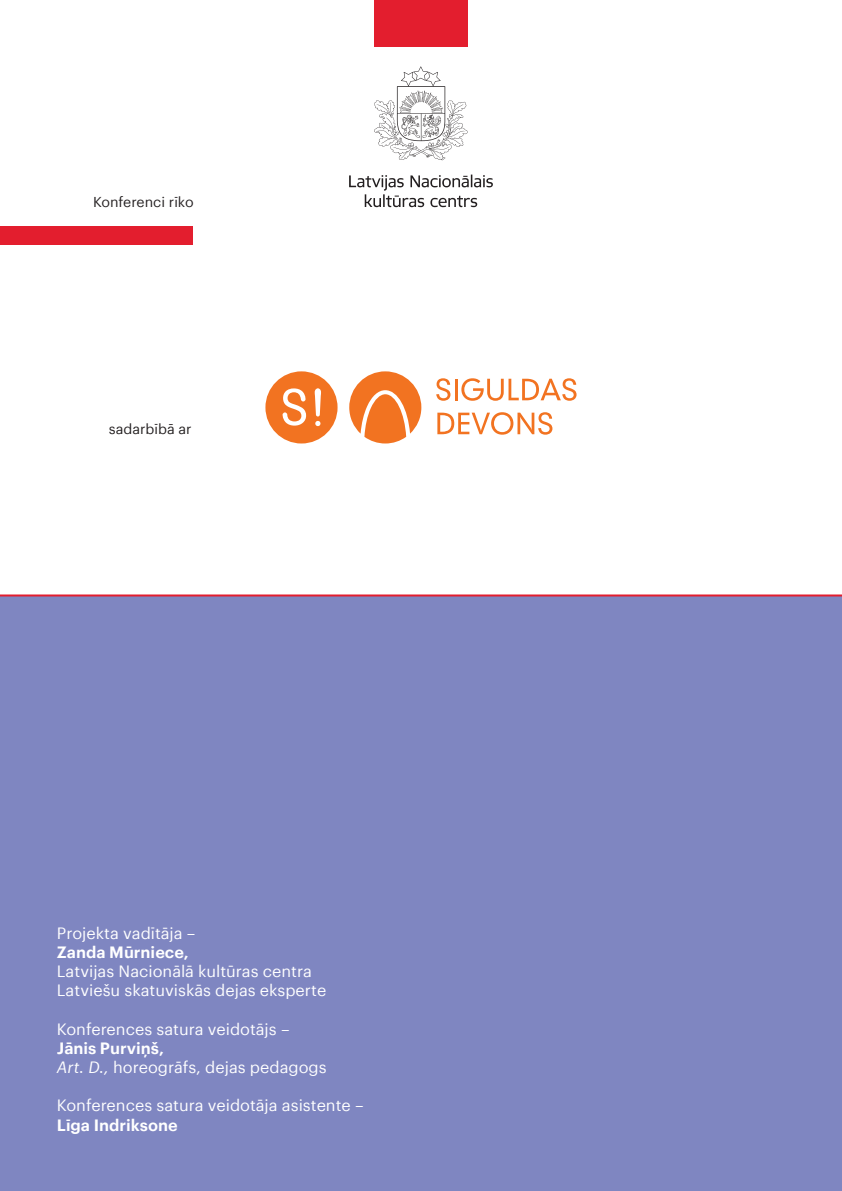
<style>
.page{position:relative;width:842px;height:1191px;background:#fff}
.page>*{position:absolute;margin:0;border:0;box-sizing:border-box;transform-origin:0 0}
.t1{font:16px/19.2px "Graphik";color:#fff}
.t2{font:600 16px "Graphik";color:#fff}
.t3{font:14px "Graphik";color:#231f20}
.s1{font-weight:600}
.s2{font-style:italic}
</style>
<div class="page">
<div style="left:0;top:596px;width:842px;height:595px;background:#7f86c1"></div>
<div style="left:0;top:226px;width:192px;height:18px;background:#e31e2e"></div>
<svg style="left:374px;top:66px;width:94px;height:94px"></svg>
<svg style="left:349px;top:175px;width:144px;height:32px"></svg>
<div style="left:374px;top:0;width:93px;height:47px;background:#e31e2e"></div>
<svg style="left:436px;top:378px;width:14px;height:23px"></svg>
<hr style="left:455px;top:379px;width:3px;height:21px;background:#f27321">
<svg style="left:461px;top:378px;width:115px;height:23px"></svg>
<svg style="left:437px;top:412px;width:115px;height:23px"></svg>
<svg style="left:265px;top:371px;width:73px;height:72px"></svg>
<svg style="left:349px;top:371px;width:72px;height:72px"></svg>
<hr style="left:0;top:594px;width:842px;height:2px;background:#e31e2e">
<p class="t3" style="left:93px;top:191px;width:102px">Konferenci rīko</p>
<p class="t3" style="left:109px;top:418px;width:84px">sadarbībā ar</p>
<p class="t1" style="left:57px;top:921px;width:140px">Projekta vadītāja –</p>
<p class="t2" style="left:57px;top:939px;width:133px">Zanda Mūrniece,</p>
<p class="t1" style="left:57px;top:960px;width:271px">Latvijas Nacionālā kultūras centra<br>Latviešu skatuviskās dejas eksperte</p>
<p class="t1" style="left:57px;top:1017px;width:234px">Konferences satura veidotājs –</p>
<p class="t1" style="left:57px;top:1037px;width:271px"><span class="s1">Jānis Purviņš,<br></span><span class="s2">Art. D.,</span> horeogrāfs, dejas pedagogs</p>
<p class="t1" style="left:57px;top:1094px;width:308px">Konferences satura veidotāja asistente –</p>
<p class="t2" style="left:57px;top:1112px;width:122px">Līga Indriksone</p>
</div>
